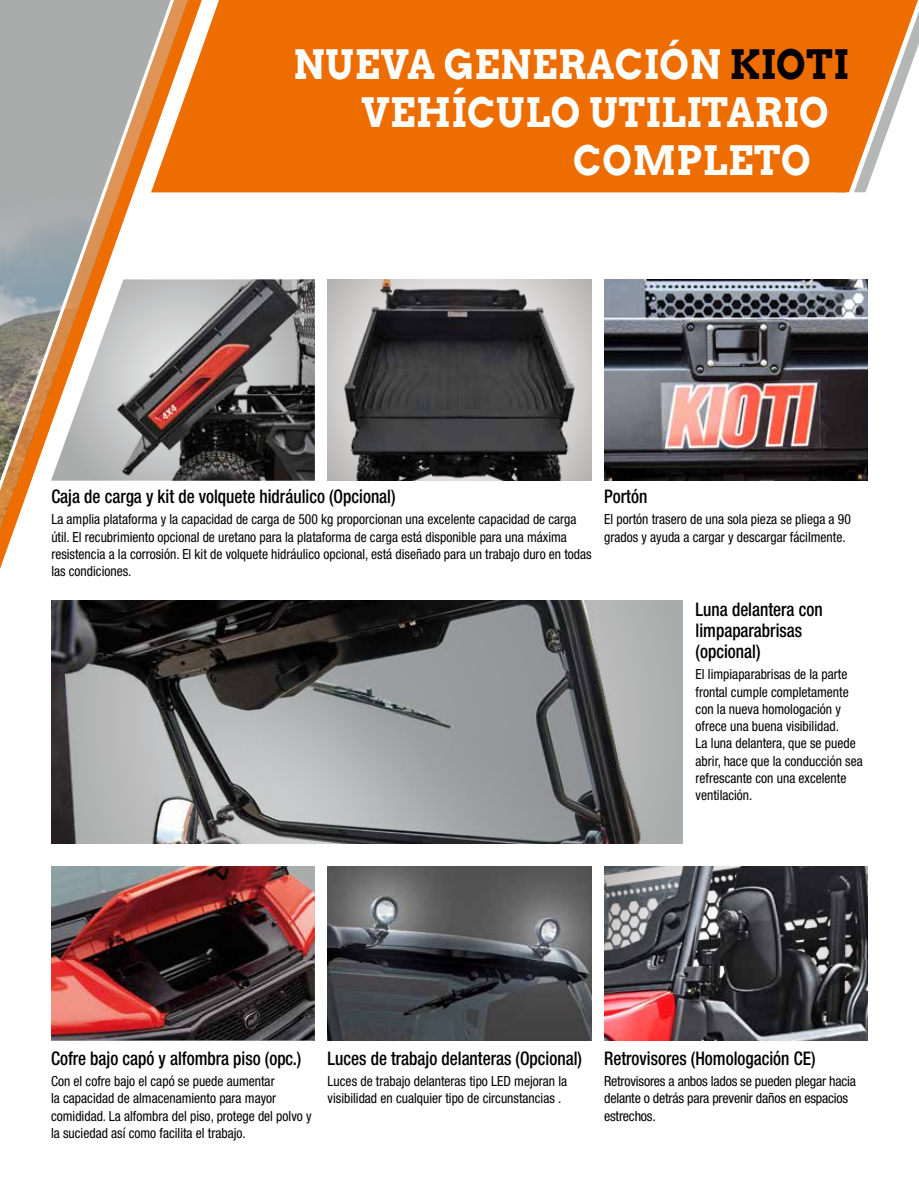
<style>
.page{position:relative;width:919px;height:1191px;background:#fff}
.page>*{position:absolute;margin:0;border:0;box-sizing:border-box;transform-origin:0 0}
.t1{font:700 40.5px "Arvo";letter-spacing:.015em;color:#fff;scale:.93 1}
.t2{font:500 condensed 18.75px/21px "Helvetica Neue";color:#000;scale:.92 1}
.t3{font:condensed 13.95px/17.2px "Helvetica Neue";color:#000}
.s1{color:#000}
</style>
<div class="page">
<svg style="left:0;top:0;width:202px;height:569px"></svg>
<img style="left:51px;top:866px;width:264px;height:174px">
<svg style="left:51px;top:279px;width:28px;height:201px"></svg>
<img style="left:79px;top:279px;width:236px;height:201px">
<img style="left:51px;top:600px;width:631px;height:243px">
<img style="left:604px;top:866px;width:263px;height:174px">
<img style="left:604px;top:279px;width:263px;height:201px">
<img style="left:327px;top:866px;width:264px;height:174px">
<img style="left:327px;top:279px;width:264px;height:201px">
<div style="left:151px;top:0;width:686px;height:192px;background:#ed6d00"></div>
<svg style="left:837px;top:0;width:81px;height:192px"></svg>
<h1 class="t1" style="left:293px;top:39px;width:598px">NUEVA GENERACIÓN <span class="s1">KIOTI</span></h1>
<h1 class="t1" style="left:361px;top:87px;width:504px">VEHÍCULO UTILITARIO</h1>
<h1 class="t1" style="left:573px;top:135px;width:257px">COMPLETO</h1>
<h2 class="t2" style="left:51px;top:486px;width:375px">Caja de carga y kit de volquete hidráulico (Opcional)</h2>
<p class="t3" style="left:51px;top:510px;width:542px">La amplia plataforma y la capacidad de carga de 500 kg proporcionan una excelente capacidad de carga útil. El recubrimiento opcional de uretano para la plataforma de carga está disponible para una máxima resistencia a la corrosión. El kit de volquete hidráulico opcional, está diseñado para un trabajo duro en todas las condiciones.</p>
<h2 class="t2" style="left:604px;top:486px;width:48px">Portón</h2>
<p class="t3" style="left:604px;top:510px;width:248px">El portón trasero de una sola pieza se pliega a 90 grados y ayuda a cargar y descargar fácilmente.</p>
<h2 class="t2" style="left:695px;top:599px;width:139px">Luna delantera con limpaparabrisas (opcional)</h2>
<p class="t3" style="left:695px;top:665px;width:169px">El limpiaparabrisas de la parte frontal cumple completamente con la nueva homologación y ofrece una buena visibilidad.<br>La luna delantera, que se puede abrir, hace que la conducción sea refrescante con una excelente ventilación.</p>
<h2 class="t2" style="left:51px;top:1047px;width:273px">Cofre bajo capó y alfombra piso (opc.)</h2>
<p class="t3" style="left:51px;top:1072px;width:262px">Con el cofre bajo el capó se puede aumentar<br>la capacidad de almacenamiento para mayor comididad. La alfombra del piso, protege del polvo y la suciedad así como facilita el trabajo.</p>
<h2 class="t2" style="left:327px;top:1047px;width:278px">Luces de trabajo delanteras (Opcional)</h2>
<p class="t3" style="left:327px;top:1072px;width:241px">Luces de trabajo delanteras tipo LED mejoran la visibilidad en cualquier tipo de circunstancias .</p>
<h2 class="t2" style="left:604px;top:1047px;width:231px">Retrovisores (Homologación CE)</h2>
<p class="t3" style="left:604px;top:1072px;width:253px">Retrovisores a anbos lados se pueden plegar hacia delante o detrás para prevenir daños en espacios estrechos.</p>
</div>
